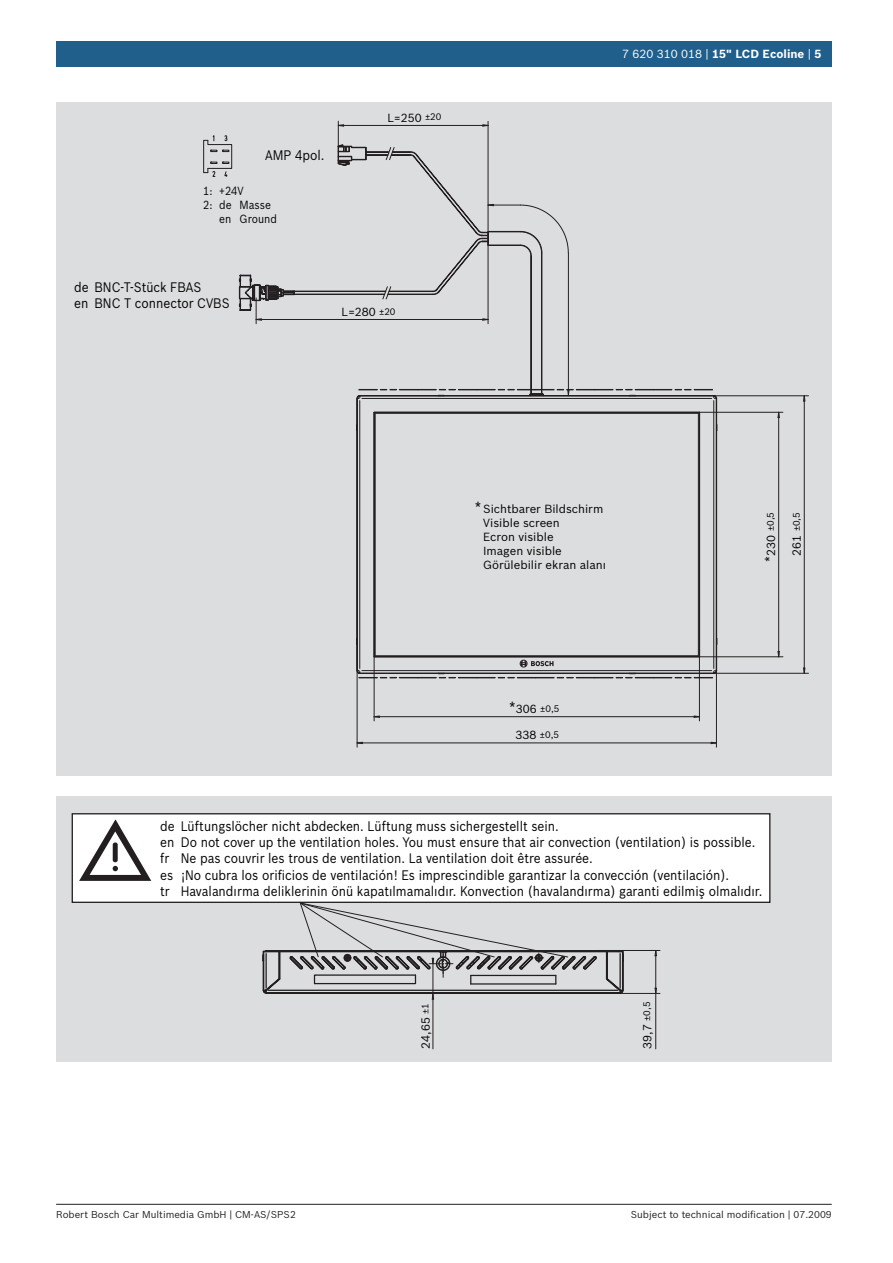
<style>
.page{position:relative;width:893px;height:1263px;background:#fff}
.page>*{position:absolute;margin:0;border:0;box-sizing:border-box;transform-origin:0 0}
.t1{font:13.5px/16.2px "Bosch Sans";color:#000;scale:.9 1}
.t2{font:11.55px/13.8px "Bosch Sans";color:#000}
.t3{font:700 11.55px "Bosch Sans";color:#fff}
.t4{font:11.55px "Bosch Sans";color:#000;scale:.9 1}
.t5{font:9.75px "Bosch Sans";color:#231f20}
.t6{font:9.3px "Bosch Sans";color:#000}
.s1{font-size:9.3px}
.s2{font-weight:400}
.s3{font-size:15px}
.s4{font-size:11.55px}
.s5{font-size:13.5px}
</style>
<div class="page">
<hr style="left:56px;top:1204px;width:776px;height:1px;background:#231f20">
<div style="left:56px;top:41px;width:776px;height:25px;background:#205e8b"></div>
<div style="left:56px;top:102px;width:776px;height:674px;background:#dcdddf"></div>
<hr style="left:357px;top:398px;width:1px;height:349px;background:#231f20">
<hr style="left:716px;top:671px;width:1px;height:76px;background:#231f20">
<svg style="left:356px;top:741px;width:7px;height:3px"></svg>
<hr style="left:374px;top:657px;width:1px;height:64px;background:#231f20">
<hr style="left:699px;top:657px;width:1px;height:64px;background:#231f20">
<hr style="left:374px;top:716px;width:325px;height:1px;background:#231f20">
<svg style="left:373px;top:715px;width:7px;height:3px"></svg>
<svg style="left:693px;top:715px;width:7px;height:3px"></svg>
<hr style="left:714px;top:395px;width:94px;height:1px;background:#231f20">
<hr style="left:714px;top:673px;width:94px;height:1px;background:#231f20">
<svg style="left:803px;top:395px;width:3px;height:7px"></svg>
<svg style="left:803px;top:667px;width:3px;height:7px"></svg>
<hr style="left:699px;top:412px;width:84px;height:1px;background:#231f20">
<hr style="left:699px;top:656px;width:84px;height:1px;background:#231f20">
<hr style="left:778px;top:412px;width:1px;height:245px;background:#231f20">
<svg style="left:777px;top:411px;width:3px;height:7px"></svg>
<svg style="left:777px;top:651px;width:3px;height:7px"></svg>
<hr style="left:568px;top:253px;width:1px;height:142px;background:#231f20">
<div style="left:541px;top:253px;width:1px;height:141px;border:1px solid #231f20"></div>
<div style="left:530px;top:255px;width:2px;height:139px;border:1px solid #231f20"></div>
<hr style="left:488px;top:245px;width:1px;height:79px;background:#231f20">
<svg style="left:238px;top:274px;width:57px;height:50px"></svg>
<svg style="left:482px;top:318px;width:7px;height:3px"></svg>
<hr style="left:488px;top:121px;width:1px;height:111px;background:#231f20">
<svg style="left:482px;top:124px;width:7px;height:3px"></svg>
<svg style="left:337px;top:121px;width:30px;height:45px"></svg>
<div style="left:366px;top:151px;width:23px;height:2px;border:1px solid #231f20"></div>
<div style="left:366px;top:154px;width:22px;height:2px;border:1px solid #231f20"></div>
<div style="left:294px;top:291px;width:92px;height:1px;border:1px solid #231f20"></div>
<div style="left:294px;top:294px;width:91px;height:1px;border:1px solid #231f20"></div>
<hr style="left:804px;top:396px;width:1px;height:277px;background:#231f20">
<hr style="left:357px;top:742px;width:359px;height:1px;background:#231f20">
<hr style="left:256px;top:319px;width:232px;height:1px;background:#231f20">
<hr style="left:338px;top:125px;width:150px;height:1px;background:#231f20">
<div style="left:203px;top:140px;width:5px;height:33px;border:1px solid #231f20"></div>
<svg style="left:207px;top:135px;width:26px;height:42px"></svg>
<svg style="left:356px;top:389px;width:361px;height:289px"></svg>
<svg style="left:382px;top:146px;width:187px;height:154px"></svg>
<div style="left:56px;top:796px;width:776px;height:265px;background:#dcdddf"></div>
<div style="left:265px;top:992px;width:356px;height:2px;border:1px solid #231f20"></div>
<hr style="left:268px;top:990px;width:350px;height:1px;background:#231f20">
<div style="left:267px;top:950px;width:352px;height:2px;border:1px solid #231f20"></div>
<svg style="left:262px;top:950px;width:19px;height:44px"></svg>
<hr style="left:597px;top:950px;width:63px;height:1px;background:#231f20">
<hr style="left:600px;top:993px;width:60px;height:1px;background:#231f20">
<svg style="left:654px;top:987px;width:3px;height:7px"></svg>
<hr style="left:655px;top:950px;width:1px;height:99px;background:#231f20">
<hr style="left:433px;top:958px;width:1px;height:91px;background:#231f20">
<div style="left:72px;top:814px;width:698px;height:88px;background:#fff"></div>
<div style="left:72px;top:813px;width:698px;height:90px;border:1px solid #231f20"></div>
<img style="left:79px;top:819px;width:73px;height:62px">
<svg style="left:289px;top:901px;width:335px;height:99px"></svg>
<p class="t1" style="left:265px;top:148px;width:68px">AMP 4pol.</p>
<p class="t4" style="left:203px;top:186px;width:46px">1: +24V</p>
<p class="t4" style="left:203px;top:200px;width:77px">2: de Masse</p>
<p class="t4" style="left:219px;top:214px;width:66px">en Ground</p>
<p class="t2" style="left:387px;top:112px;width:56px">L=250 <span class="s1">±20</span></p>
<p class="t1" style="left:74px;top:280px;width:174px">de BNC-T-Stück FBAS<br>en BNC T connector CVBS</p>
<p class="t2" style="left:341px;top:306px;width:56px">L=280 <span class="s1">±20</span></p>
<p class="t3" style="left:622px;top:50px;width:201px"><span class="s2">7 620 310 018 |</span> 15" LCD Ecoline <span class="s2">|</span> 5</p>
<p class="t2" style="left:483px;top:503px;width:124px;text-indent:-8px"><span class="s3">*</span> Sichtbarer Bildschirm<br>Visible screen<br>Ecron visible<br>Imagen visible<br>Görülebilir ekran alanı</p>
<p class="t6" style="left:509px;top:705px;width:52px"><span class="s3">*</span><span class="s4">306</span> ±0,5</p>
<p class="t6" style="left:515px;top:731px;width:45px"><span class="s4">338</span> ±0,5</p>
<p class="t6" style="left:767px;top:562px;width:51px;rotate:-90deg"><span class="s5">*</span><span class="s4">230</span> ±0,5</p>
<p class="t6" style="left:793px;top:556px;width:45px;rotate:-90deg"><span class="s4">261</span> ±0,5</p>
<p class="t1" style="left:160px;top:819px;width:671px">de Lüftungslöcher nicht abdecken. Lüftung muss sichergestellt sein.<br>en Do not cover up the ventilation holes. You must ensure that air convection (ventilation) is possible. fr Ne pas couvrir les trous de ventilation. La ventilation doit être assurée.<br>es ¡No cubra los orificios de ventilación! Es imprescindible garantizar la convección (ventilación).<br>tr Havalandırma deliklerinin önü kapatılmamalıdır. Konvection (havalandırma) garanti edilmiş olmalıdır.</p>
<p class="t2" style="left:420px;top:1048px;width:47px;rotate:-90deg">24,65 <span class="s1">±1</span></p>
<p class="t2" style="left:641px;top:1048px;width:49px;rotate:-90deg">39,7 <span class="s1">±0,5</span></p>
<p class="t5" style="left:56px;top:1210px;width:241px">Robert Bosch Car Multimedia GmbH | CM-AS/SPS2</p>
<p class="t5" style="left:631px;top:1210px;width:202px">Subject to technical modification | 07.2009</p>
</div>
